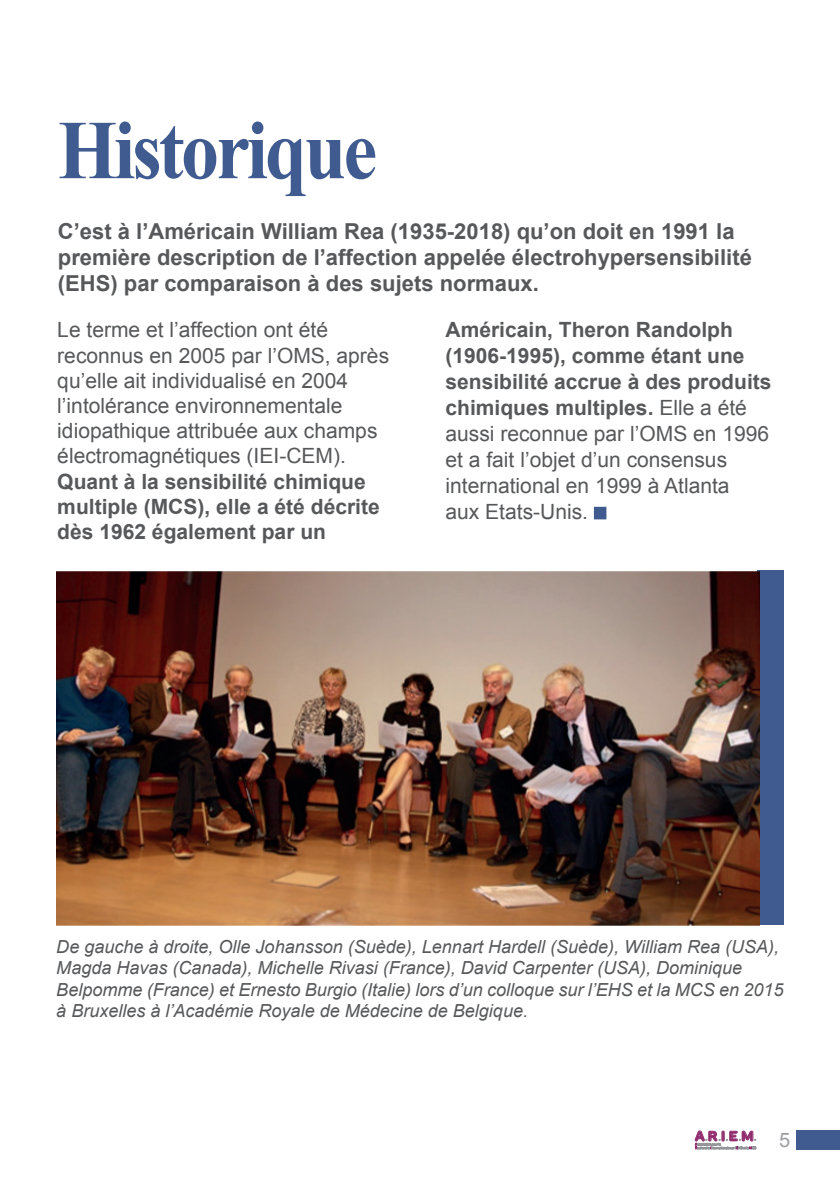
<style>
.page{position:relative;width:840px;height:1191px;background:#fff}
.page>*{position:absolute;margin:0;border:0;box-sizing:border-box;transform-origin:0 0}
.t1{font:700 83.6px "Times New Roman";letter-spacing:-.04em;color:#405b90;scale:.91 1}
.t2{font:700 22px/26.4px "Arial";color:#57585a}
.t3{font:21px/26px "Arial";color:#57585a}
.t4{font:700 21px/25.2px "Arial";color:#57585a}
.t5{font:20px "Arial";color:#9d9fa2}
.t6{font:italic 18px/21.6px "Arial";color:#57585a}
.t7{font:700 13.8px "TT Rounds Neue Trial";color:#8e2c6c}
.s1{font-weight:700}
</style>
<div class="page">
<svg style="left:694px;top:1130px;width:61px;height:19px"></svg>
<div style="left:795px;top:1130px;width:44px;height:19px;background:#405b90"></div>
<div style="left:757px;top:570px;width:26px;height:355px;background:#405b90"></div>
<div style="left:593px;top:507px;width:13px;height:12px;background:#405b90;border:2px solid #405b90"></div>
<img style="left:56px;top:571px;width:702px;height:354px">
<h1 class="t1" style="left:58px;top:92px;width:352px">Historique</h1>
<p class="t2" style="left:58px;top:218px;width:695px">C’est à l’Américain William Rea (1935-2018) qu’on doit en 1991 la première description de l’affection appelée électrohypersensibilité (EHS) par comparaison à des sujets normaux.</p>
<p class="t3" style="left:57px;top:317px;width:333px;line-height:25.2px">Le terme et l’affection ont été reconnus en 2005 par l’OMS, après qu’elle ait individualisé en 2004 l’intolérance environnementale idiopathique attribuée aux champs électromagnétiques (IEI-CEM).</p>
<p class="t4" style="left:57px;top:469px;width:324px">Quant à la sensibilité chimique multiple (MCS), elle a été décrite dès 1962 également par un</p>
<p class="t3" style="left:445px;top:317px;width:327px"><span class="s1">Américain, Theron Randolph (1906-1995), comme étant une sensibilité accrue à des produits chimiques multiples.</span> Elle a été aussi reconnue par l’OMS en 1996 et a fait l’objet d’un consensus international en 1999 à Atlanta<br>aux Etats-Unis.</p>
<p class="t6" style="left:56px;top:935px;width:728px">De gauche à droite, Olle Johansson (Suède), Lennart Hardell (Suède), William Rea (USA), Magda Havas (Canada), Michelle Rivasi (France), David Carpenter (USA), Dominique Belpomme (France) et Ernesto Burgio (Italie) lors d’un colloque sur l’EHS et la MCS en 2015 à Bruxelles à l’Académie Royale de Médecine de Belgique.</p>
<p class="t7" style="left:694px;top:1126px;width:60px">A R I E M</p>
<p class="t5" style="left:778px;top:1127px;width:13px">5</p>
</div>
